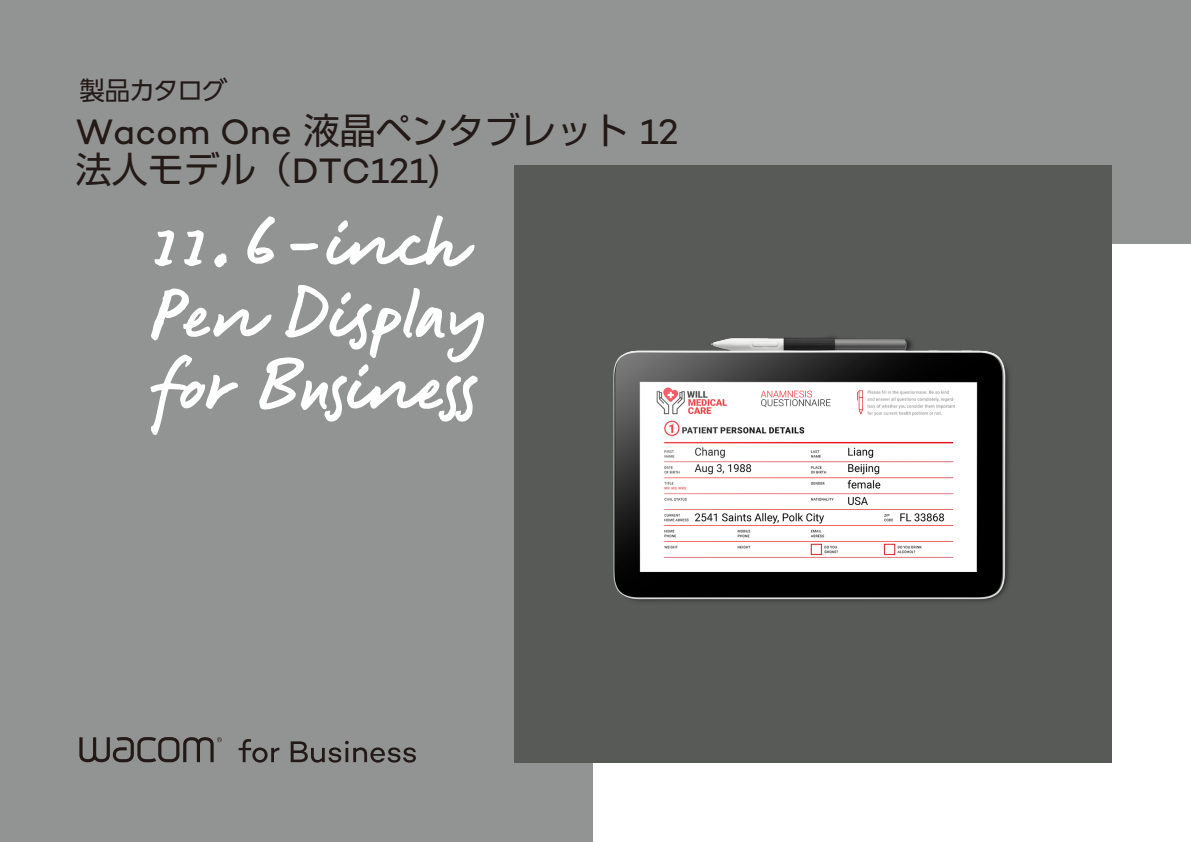
<style>
.page{position:relative;width:1191px;height:842px;background:#929393}
.page>*{position:absolute;margin:0;border:0;box-sizing:border-box;transform-origin:0 0}
.t1{font:72px/72px "Signature Wacom";color:#fff}
.t2{font:36px "Campton Wacom";color:#231916}
.t3{font:36px "Shin Go Pro";color:#231916}
.t4{font:25.5px "UD Shin Go Pro";letter-spacing:-.04em;color:#231916}
.s1{font-family:"Shin Go Pro"}
.s2{font-family:"Campton Wacom"}
</style>
<div class="page">
<svg style="left:79px;top:737px;width:337px;height:26px"></svg>
<div style="left:593px;top:245px;width:598px;height:597px;background:#fff"></div>
<div style="left:514px;top:165px;width:597px;height:598px;background:#585a58"></div>
<img style="left:613px;top:336px;width:396px;height:266px">
<p class="t4" style="left:79px;top:70px;width:150px">製品カタログ</p>
<p class="t2" style="left:76px;top:109px;width:604px">Wacom One <span class="s1">液晶ペンタブレット</span> 12</p>
<p class="t3" style="left:76px;top:139px;width:367px">法人モデル（<span class="s2">DTC121</span>)</p>
<p class="t1" style="left:151px;top:201px;width:336px">11.6-inch<br>Pen Display for Business</p>
</div>
